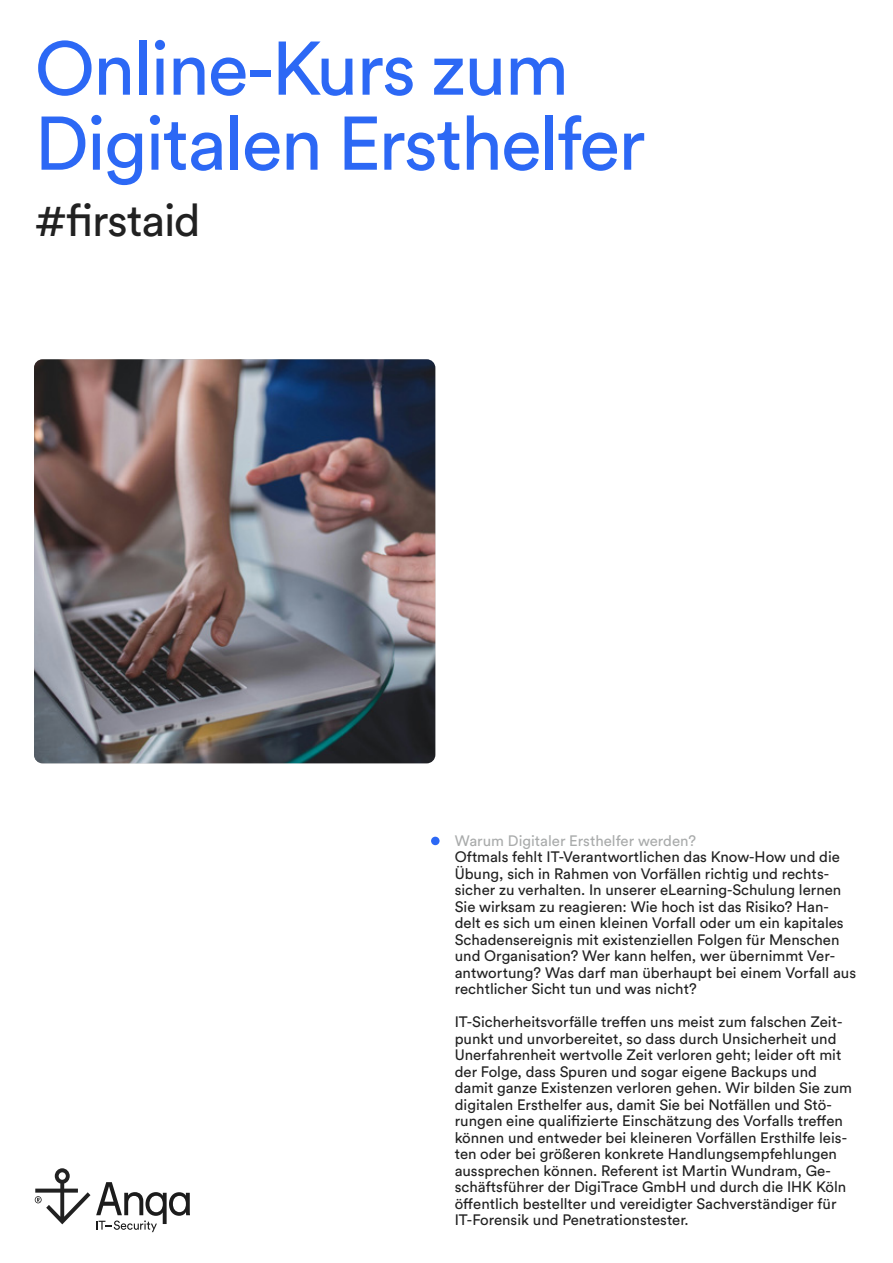
<style>
.page{position:relative;width:893px;height:1263px;background:#fff}
.page>*{position:absolute;margin:0;border:0;box-sizing:border-box;transform-origin:0 0}
.t1{font:75px/75px "Circular Std";letter-spacing:-.025em;color:#2c68f5}
.t2{font:45px "Circular Std";letter-spacing:-.025em;color:#212121}
.t3{font:15px/16.5px "Circular Std";color:#212121}
.t4{font:15px "Circular Std";color:#a9abab}
</style>
<div class="page">
<svg style="left:96px;top:1182px;width:94px;height:50px"></svg>
<svg style="left:35px;top:1168px;width:55px;height:56px"></svg>
<div style="left:431px;top:837px;width:9px;height:8px;background:#2c68f5;border-radius:50%"></div>
<img style="left:34px;top:359px;width:401px;height:404px">
<h1 class="t1" style="left:35px;top:30px;width:612px">Online-Kurs zum<br>Digitalen Ersthelfer</h1>
<h2 class="t2" style="left:34px;top:193px;width:168px">#firstaid</h2>
<p class="t4" style="left:455px;top:831px;width:243px">Warum Digitaler Ersthelfer werden?</p>
<p class="t3" style="left:455px;top:848px;width:403px">Oftmals fehlt IT-Verantwortlichen das Know-How und die Übung, sich in Rahmen von Vorfällen richtig und rechts&shy;sicher zu verhalten. In unserer eLearning-Schulung lernen Sie wirksam zu reagieren: Wie hoch ist das Risiko? Han&shy;delt es sich um einen kleinen Vorfall oder um ein kapitales Schadensereignis mit existenziellen Folgen für Menschen und Organisation? Wer kann helfen, wer übernimmt Ver&shy;antwortung? Was darf man überhaupt bei einem Vorfall aus rechtlicher Sicht tun und was nicht?</p>
<p class="t3" style="left:455px;top:1013px;width:399px">IT-Sicherheitsvorfälle treffen uns meist zum falschen Zeit&shy;punkt und unvorbereitet, so dass durch Unsicherheit und Unerfahrenheit wertvolle Zeit verloren geht; leider oft mit der Folge, dass Spuren und sogar eigene Backups und damit ganze Existenzen verloren gehen. Wir bilden Sie zum digitalen Ersthelfer aus, damit Sie bei Notfällen und Stö&shy;rungen eine qualifizierte Einschätzung des Vorfalls treffen können und entweder bei kleineren Vorfällen Ersthilfe leis&shy;ten oder bei größeren konkrete Handlungsempfehlungen aussprechen können. Referent ist Martin Wundram, Ge&shy;schäftsführer der DigiTrace GmbH und durch die IHK Köln öffentlich bestellter und vereidigter Sachverständiger für IT-Forensik und Penetrationstester.</p>
</div>
